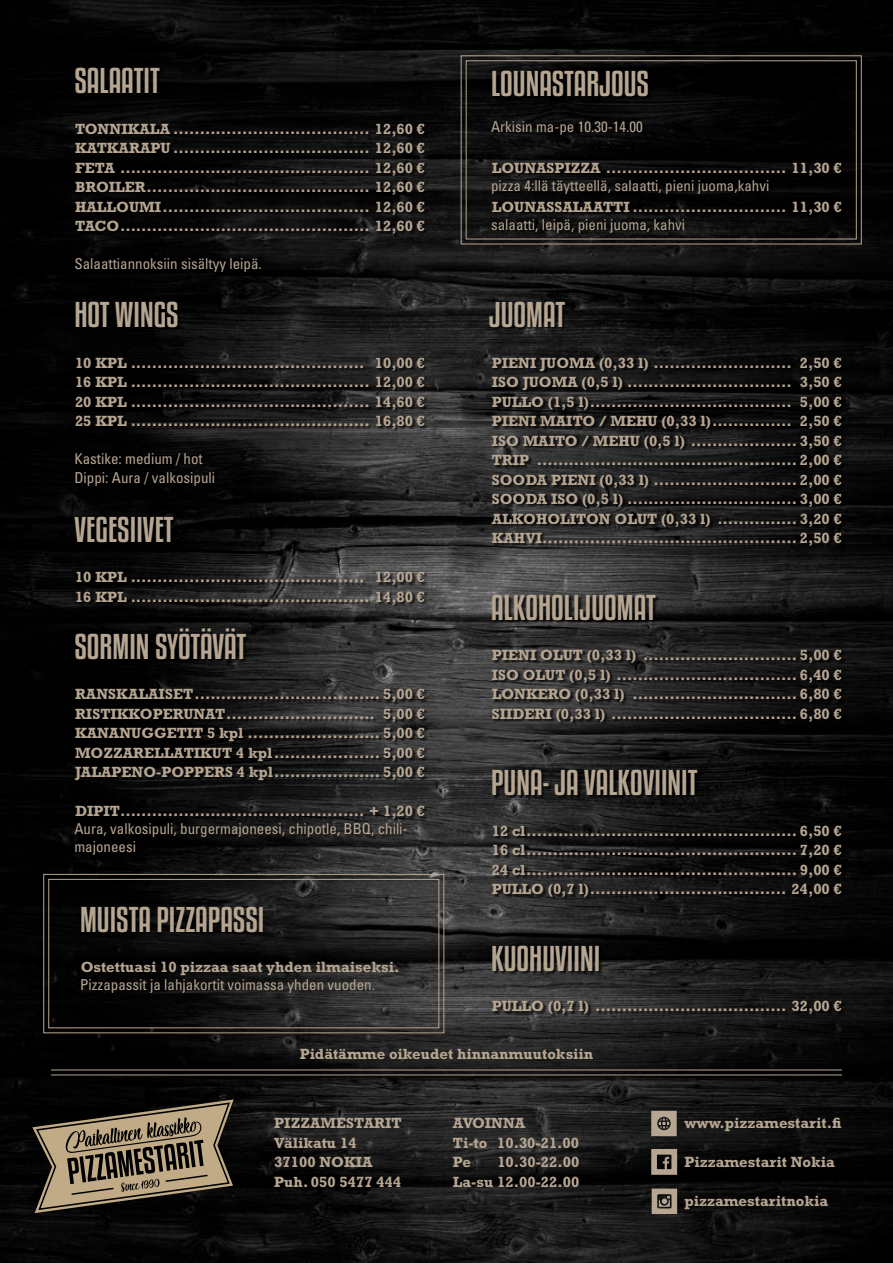
<style>
.page{position:relative;width:893px;height:1263px;background:#fff}
.page>*{position:absolute;margin:0;border:0;box-sizing:border-box;transform-origin:0 0}
.t1{font:31.5px "Kenyan Coffee Rg";color:#b5a591}
.t2{font:700 15px/19.5px "Rockwell Std";color:#b5a591;text-align:justify}
.t3{font:condensed 15px/19.5px "Univers LT Std";color:#b5a591}
</style>
<div class="page">
<img style="left:0;top:0;width:893px;height:1263px">
<div style="left:75px;top:69px;width:771px;height:949px;background:#000;opacity:.75"></div>
<svg style="left:32px;top:1099px;width:202px;height:114px;background:#625744"></svg>
<svg style="left:460px;top:55px;width:402px;height:190px;background:#0a0a0a"></svg>
<div style="left:466px;top:60px;width:391px;height:179px;border:1px solid #b5a591"></div>
<svg style="left:43px;top:873px;width:402px;height:161px;background:#1a1a19"></svg>
<div style="left:48px;top:879px;width:391px;height:149px;border:1px solid #b5a591"></div>
<svg style="left:651px;top:1149px;width:26px;height:26px"></svg>
<svg style="left:652px;top:1188px;width:25px;height:26px"></svg>
<svg style="left:651px;top:1111px;width:26px;height:25px"></svg>
<hr style="left:51px;top:1069px;width:791px;height:1px;background:#b5a591">
<hr style="left:51px;top:1074px;width:791px;height:1px;background:#b5a591">
<h1 class="t1" style="left:74px;top:62px;width:87px">SALAATIT</h1>
<p class="t2" style="left:75px;top:118px;width:352px">TONNIKALA ..................................... 12,60 € KATKARAPU ..................................... 12,60 € FETA ............................................... 12,60 € BROILER.......................................... 12,60 € HALLOUMI....................................... 12,60 € TACO............................................... 12,60 €</p>
<p class="t3" style="left:74px;top:253px;width:189px">Salaattiannoksiin sisältyy leipä.</p>
<h1 class="t1" style="left:74px;top:296px;width:106px">HOT WINGS</h1>
<p class="t2" style="left:75px;top:352px;width:352px">10 KPL ............................................ 10,00 € 16 KPL ............................................. 12,00 € 20 KPL ............................................. 14,60 € 25 KPL ............................................. 16,80 €</p>
<p class="t3" style="left:74px;top:448px;width:142px">Kastike: medium / hot<br>Dippi: Aura / valkosipuli</p>
<h1 class="t1" style="left:74px;top:510px;width:101px">VEGESIIVET</h1>
<p class="t2" style="left:75px;top:567px;width:352px">10 KPL ............................................ 12,00 €<br>16 KPL ............................................. 14,80 €</p>
<h1 class="t1" style="left:74px;top:627px;width:174px">SORMIN SYÖTÄVÄT</h1>
<p class="t2" style="left:75px;top:684px;width:352px">RANSKALAISET................................... 5,00 € RISTIKKOPERUNAT............................ 5,00 € KANANUGGETIT 5 kpl ......................... 5,00 € MOZZARELLATIKUT 4 kpl.................... 5,00 € JALAPENO-POPPERS 4 kpl.................... 5,00 €</p>
<p class="t2" style="left:75px;top:801px;width:352px">DIPIT.............................................. + 1,20 €</p>
<p class="t3" style="left:74px;top:819px;width:335px;line-height:18px">Aura, valkosipuli, burgermajoneesi, chipotle, BBQ, chili&shy;majoneesi</p>
<h1 class="t1" style="left:80px;top:900px;width:186px">MUISTA PIZZAPASSI</h1>
<p class="t2" style="left:81px;top:957px;width:320px">Ostettuasi 10 pizzaa saat yhden ilmaiseksi.</p>
<p class="t3" style="left:80px;top:975px;width:296px">Pizzapassit ja lahjakortit voimassa yhden vuoden.</p>
<h1 class="t1" style="left:491px;top:65px;width:159px">LOUNASTARJOUS</h1>
<p class="t3" style="left:491px;top:117px;width:153px">Arkisin ma-pe 10.30-14.00</p>
<p class="t2" style="left:492px;top:157px;width:352px">LOUNASPIZZA .................................. 11,30 €</p>
<p class="t3" style="left:491px;top:175px;width:280px">pizza 4:llä täytteellä, salaatti, pieni juoma,kahvi</p>
<p class="t2" style="left:492px;top:196px;width:352px">LOUNASSALAATTI ............................. 11,30 €</p>
<p class="t3" style="left:491px;top:214px;width:196px">salaatti, leipä, pieni juoma, kahvi</p>
<h1 class="t1" style="left:489px;top:296px;width:78px">JUOMAT</h1>
<p class="t2" style="left:492px;top:352px;width:352px">PIENI JUOMA (0,33 l) .......................... 2,50 € ISO JUOMA (0,5 l) ............................... 3,50 € PULLO (1,5 l)...................................... 5,00 € PIENI MAITO / MEHU (0,33 l)............... 2,50 € ISO MAITO / MEHU (0,5 l) .................... 3,50 € TRIP ................................................. 2,00 € SOODA PIENI (0,33 l) ........................... 2,00 € SOODA ISO (0,5 l) ................................ 3,00 € ALKOHOLITON OLUT (0,33 l) ............... 3,20 € KAHVI................................................ 2,50 €</p>
<h1 class="t1" style="left:491px;top:588px;width:166px">ALKOHOLIJUOMAT</h1>
<p class="t2" style="left:492px;top:645px;width:352px">PIENI OLUT (0,33 l) ............................. 5,00 € ISO OLUT (0,5 l) .................................. 6,40 € LONKERO (0,33 l) ............................... 6,80 € SIIDERI (0,33 l) ................................... 6,80 €</p>
<h1 class="t1" style="left:491px;top:764px;width:208px">PUNA- JA VALKOVIINIT</h1>
<p class="t2" style="left:492px;top:820px;width:352px">12 cl................................................... 6,50 € 16 cl................................................... 7,20 € 24 cl................................................... 9,00 € PULLO (0,7 l)..................................... 24,00 €</p>
<h1 class="t1" style="left:491px;top:939px;width:111px">KUOHUVIINI</h1>
<p class="t2" style="left:492px;top:996px;width:352px">PULLO (0,7 l) .................................... 32,00 €</p>
<p class="t2" style="left:300px;top:1044px;width:295px">Pidätämme oikeudet hinnanmuutoksiin</p>
<p class="t2" style="left:274px;top:1113px;width:129px;text-align:left">PIZZAMESTARIT<br>Välikatu 14<br>37100 NOKIA<br>Puh. 050 5477 444</p>
<p class="t2" style="left:453px;top:1113px;width:128px;text-align:left">AVOINNA<br>Ti-to 10.30-21.00<br>Pe</p>
<p class="t2" style="left:453px;top:1152px;width:128px;text-align:right">10.30-22.00<br>La-su 12.00-22.00</p>
<p class="t2" style="left:684px;top:1113px;width:159px">www.pizzamestarit.fi</p>
<p class="t2" style="left:684px;top:1152px;width:152px">Pizzamestarit Nokia</p>
<p class="t2" style="left:684px;top:1191px;width:145px">pizzamestaritnokia</p>
</div>
